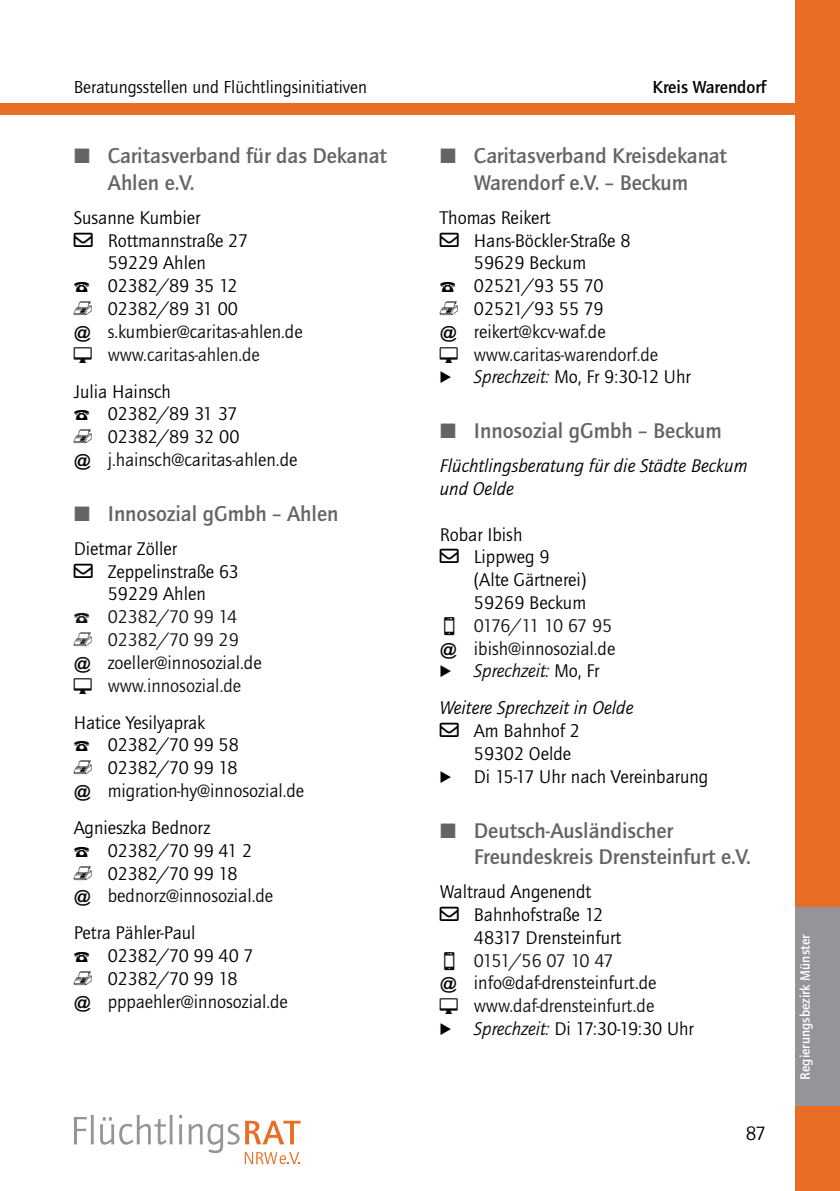
<style>
.page{position:relative;width:840px;height:1191px;background:#fff}
.page>*{position:absolute;margin:0;border:0;box-sizing:border-box;transform-origin:0 0}
.t1{font:500 22px/26.4px "Quay Sans ITC Std";color:#636466}
.t2{font:20px "Quay Sans ITC Std";color:#000}
.t3{font:19px/22.8px "Quay Sans ITC Std";color:#000}
.t4{font:19px/22.8px "Quay Sans ITC Std";color:#0b0a0b}
.t5{font:19px "Quay Sans ITC Std";color:#141414}
.t6{font:italic 19px/22.8px "Quay Sans ITC Std";color:#000}
.t7{font:19px "Quay Sans ITC Std";letter-spacing:-.06em;color:#141414}
.t8{font:18px "Quay Sans ITC Std";color:#000}
.t9{font:500 18px "Quay Sans ITC Std";color:#000}
.t10{font:500 14px "Quay Sans ITC Std";color:#fff}
.s1{font-family:"Mar Vo Sym"}
.s2{font-family:"Mar Vo Sym";color:#0b0a0b}
.s3{color:#0b0a0b}
.s4{font-style:italic;color:#0b0a0b}
.s5{color:#141414}
.s6{font-family:"Mar Vo Sym";color:#000}
.s7{font-style:italic}
.s8{color:#000}
</style>
<div class="page">
<div style="left:795px;top:0;width:45px;height:1191px;background:#e86e25"></div>
<div style="left:0;top:104px;width:840px;height:11px;background:#e86e25"></div>
<svg style="left:74px;top:1115px;width:20px;height:29px"></svg>
<svg style="left:100px;top:1115px;width:73px;height:30px"></svg>
<svg style="left:179px;top:1115px;width:3px;height:29px"></svg>
<svg style="left:188px;top:1121px;width:112px;height:43px"></svg>
<div style="left:795px;top:907px;width:45px;height:199px;background:#939598"></div>
<p class="t8" style="left:74px;top:77px;width:295px">Beratungsstellen und Flüchtlingsinitiativen</p>
<p class="t9" style="left:652px;top:76px;width:115px">Kreis Warendorf</p>
<p class="t1" style="left:108px;top:143px;width:280px">Caritasverband für das Dekanat<br>Ahlen e.V.</p>
<p class="t3" style="left:74px;top:206px;width:128px">Susanne Kumbier</p>
<p class="t3" style="left:108px;top:229px;width:142px">Rottmannstraße 27</p>
<p class="t3" style="left:108px;top:252px;width:100px">59229 Ahlen</p>
<p class="t3" style="left:74px;top:274px;width:165px"><span class="s1">T</span> 02382/89 35 12</p>
<p class="t3" style="left:74px;top:297px;width:166px"><span class="s1">V</span> 02382/89 31 00</p>
<p class="t4" style="left:74px;top:320px;width:230px"><span class="s1">@</span> s.kumbier@caritas-ahlen.de</p>
<p class="t5" style="left:108px;top:343px;width:154px">www.caritas-ahlen.de</p>
<p class="t3" style="left:74px;top:380px;width:225px">Julia Hainsch<br><span class="s1">T</span> 02382/89 31 37<br><span class="s1">V</span> 02382/89 32 00<br><span class="s2">@</span> <span class="s3">j.hainsch@caritas-ahlen.de</span></p>
<p class="t1" style="left:108px;top:500px;width:232px">Innosozial gGmbh – Ahlen</p>
<p class="t3" style="left:74px;top:537px;width:105px">Dietmar Zöller</p>
<p class="t3" style="left:108px;top:560px;width:132px">Zeppelinstraße 63</p>
<p class="t3" style="left:108px;top:583px;width:100px">59229 Ahlen</p>
<p class="t5" style="left:74px;top:606px;width:165px"><span class="s1">T</span> 02382/70 99 14</p>
<p class="t5" style="left:74px;top:629px;width:167px"><span class="s1">V</span> 02382/70 99 29</p>
<p class="t4" style="left:74px;top:651px;width:189px"><span class="s1">@</span> zoeller@innosozial.de</p>
<p class="t5" style="left:108px;top:674px;width:135px">www.innosozial.de</p>
<p class="t3" style="left:74px;top:711px;width:232px">Hatice Yesilyaprak<br><span class="s1">T</span> 02382/70 99 58<br><span class="s1">V</span> 02382/70 99 18<br><span class="s2">@</span> <span class="s3">migration-hy@innosozial.de</span></p>
<p class="t3" style="left:74px;top:816px;width:201px">Agnieszka Bednorz<br><span class="s1">T</span> 02382/70 99 41 2<br><span class="s1">V</span> 02382/70 99 18<br><span class="s2">@</span> <span class="s3">bednorz@innosozial.de</span></p>
<p class="t3" style="left:74px;top:922px;width:216px">Petra Pähler-Paul<br><span class="s1">T</span> 02382/70 99 40 7<br><span class="s1">V</span> 02382/70 99 18<br><span class="s2">@</span> <span class="s3">pppaehler@innosozial.de</span></p>
<p class="t1" style="left:474px;top:143px;width:254px">Caritasverband Kreisdekanat<br>Warendorf e.V. – Beckum</p>
<p class="t3" style="left:440px;top:206px;width:112px">Thomas Reikert</p>
<p class="t3" style="left:474px;top:229px;width:158px">Hans-Böckler-Straße 8</p>
<p class="t3" style="left:474px;top:252px;width:114px">59629 Beckum</p>
<p class="t3" style="left:440px;top:274px;width:165px"><span class="s1">T</span> 02521/93 55 70</p>
<p class="t3" style="left:440px;top:297px;width:165px"><span class="s1">V</span> 02521/93 55 79</p>
<p class="t4" style="left:440px;top:320px;width:167px"><span class="s1">@</span> reikert@kcv-waf.de</p>
<p class="t5" style="left:474px;top:343px;width:186px">www.caritas-warendorf.de</p>
<p class="t3" style="left:440px;top:366px;width:252px"><span class="s1">·</span> <span class="s4">Sprechzeit:</span> Mo, Fr 9:30-12 Uhr</p>
<p class="t1" style="left:474px;top:418px;width:249px">Innosozial gGmbh – Beckum</p>
<p class="t6" style="left:440px;top:455px;width:309px">Flüchtlingsberatung für die Städte Beckum und Oelde</p>
<p class="t3" style="left:474px;top:523px;width:114px;text-indent:-34px">Robar Ibish<br>Lippweg 9 (Alte Gärtnerei)<br>59269 Beckum</p>
<p class="t4" style="left:440px;top:614px;width:177px;text-indent:34px"><span class="s5">0176/11 10 67 95 </span><span class="s1">@</span> ibish@innosozial.de <span class="s6">·</span> <span class="s7">Sprechzeit:</span> <span class="s8">Mo, Fr</span></p>
<p class="t6" style="left:440px;top:697px;width:195px">Weitere Sprechzeit in Oelde</p>
<p class="t3" style="left:474px;top:719px;width:108px">Am Bahnhof 2</p>
<p class="t3" style="left:474px;top:742px;width:99px">59302 Oelde</p>
<p class="t3" style="left:440px;top:765px;width:270px"><span class="s1">·</span> Di 15-17 Uhr nach Vereinbarung</p>
<p class="t1" style="left:474px;top:817px;width:278px">Deutsch-Ausländischer<br>Freundeskreis Drensteinfurt e.V.</p>
<p class="t3" style="left:474px;top:880px;width:149px;text-indent:-34px">Waltraud Angenendt<br>Bahnhofstraße 12<br>48317 Drensteinfurt</p>
<p class="t7" style="left:474px;top:949px;width:141px">0151/56 07 10 47</p>
<p class="t4" style="left:440px;top:971px;width:218px"><span class="s1">@</span> info@daf-drensteinfurt.de</p>
<p class="t5" style="left:474px;top:995px;width:182px">www.daf-drensteinfurt.de</p>
<p class="t3" style="left:440px;top:1017px;width:255px"><span class="s1">·</span> <span class="s4">Sprechzeit:</span> Di 17:30-19:30 Uhr</p>
<p class="t2" style="left:745px;top:1122px;width:22px">87</p>
<p class="t10" style="left:797px;top:1080px;width:147px;rotate:-90deg">Regierungsbezirk Münster</p>
</div>
